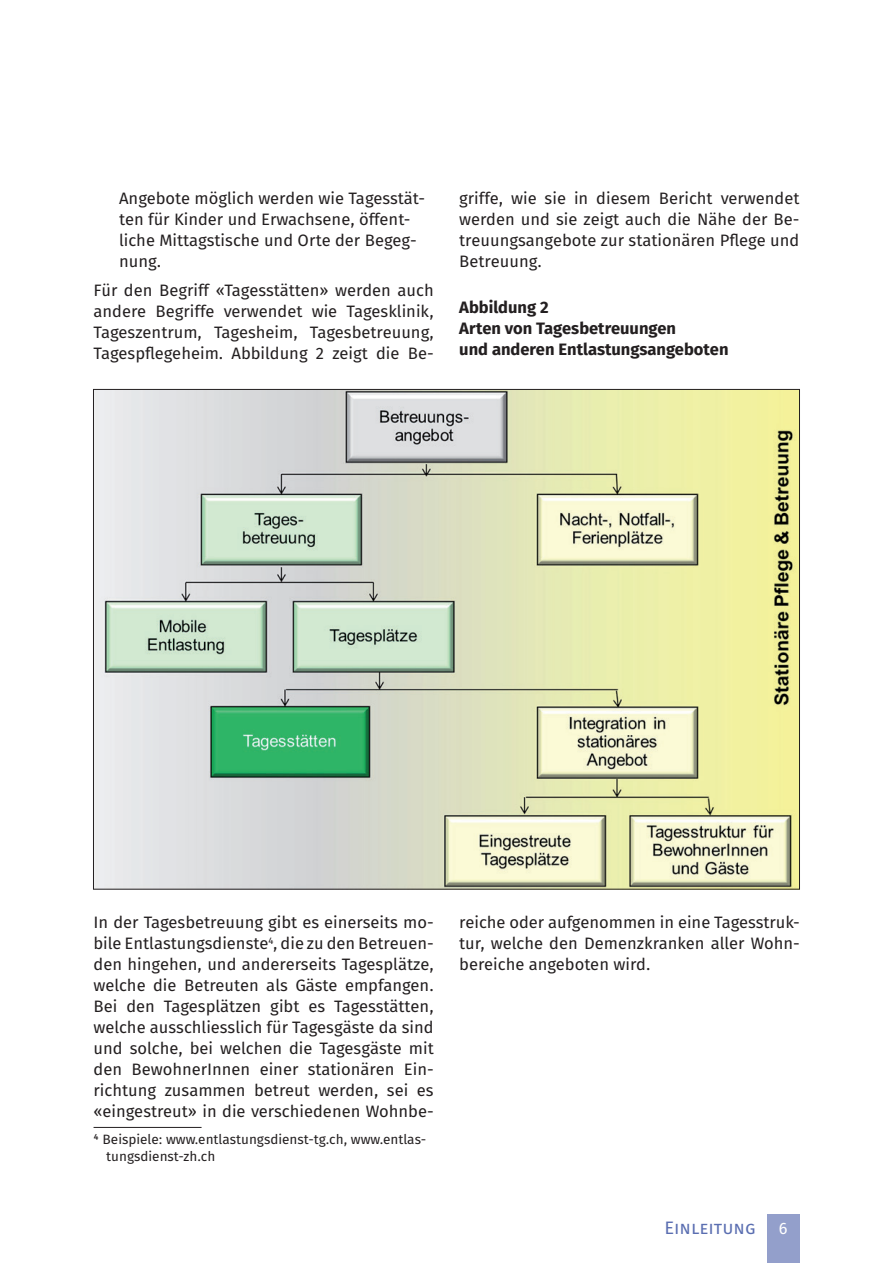
<style>
.page{position:relative;width:893px;height:1263px;background:#fff}
.page>*{position:absolute;margin:0;border:0;box-sizing:border-box;transform-origin:0 0}
.t1{font:18px "Fira Sans OT";color:#5a6eb1}
.t2{font:16.5px/21px "Fira Sans OT";color:#231f20;text-align:justify}
.t3{font:700 16.5px/21px "Fira Sans OT";color:#231f20}
.t4{font:16.5px "Fira Sans OT";color:#fff}
.t5{font:13.5px/16.5px "Fira Sans OT";color:#231f20}
</style>
<div class="page">
<img style="left:95px;top:391px;width:703px;height:496px">
<hr style="left:94px;top:1127px;width:108px;height:1px;background:#231f20">
<div style="left:767px;top:1214px;width:32px;height:49px;background:#939fcb"></div>
<p class="t2" style="left:119px;top:189px;width:308px;text-align:left">Angebote möglich werden wie Tagesstät&shy;ten für Kinder und Erwachsene, öffent&shy;liche Mittagstische und Orte der Begeg&shy;nung.</p>
<p class="t2" style="left:94px;top:281px;width:342px">Für den Begriff «Tagesstätten» werden auch andere Begriffe verwendet wie Tagesklinik, Tageszentrum, Tagesheim, Tagesbetreuung, Tagespflegeheim. Abbildung 2 zeigt die Be-</p>
<p class="t2" style="left:459px;top:189px;width:342px">griffe, wie sie in diesem Bericht verwendet werden und sie zeigt auch die Nähe der Be&shy;treuungsangebote zur stationären Pflege und Betreuung.</p>
<p class="t3" style="left:459px;top:298px;width:271px">Abbildung 2<br>Arten von Tagesbetreuungen<br>und anderen Entlastungsangeboten</p>
<p class="t2" style="left:94px;top:913px;width:342px">In der Tagesbetreuung gibt es einerseits mo&shy;bile Entlastungsdienste<sup>4</sup>, die zu den Betreuen&shy;den hingehen, und andererseits Tagesplätze, welche die Betreuten als Gäste empfangen.<br>Bei den Tagesplätzen gibt es Tagesstätten, welche ausschliesslich für Tagesgäste da sind und solche, bei welchen die Tagesgäste mit den BewohnerInnen einer stationären Ein&shy;richtung zusammen betreut werden, sei es «eingestreut» in die verschiedenen Wohnbe-</p>
<p class="t5" style="left:106px;top:1132px;width:321px;text-indent:-13px">4 Beispiele: www.entlastungsdienst-tg.ch, www.entlas&shy;tungsdienst-zh.ch</p>
<p class="t2" style="left:459px;top:913px;width:342px">reiche oder aufgenommen in eine Tagesstruk&shy;tur, welche den Demenzkranken aller Wohn&shy;bereiche angeboten wird.</p>
<p class="t1" style="left:664px;top:1215px;width:93px">Einleitung</p>
<p class="t4" style="left:779px;top:1216px;width:10px">6</p>
</div>
